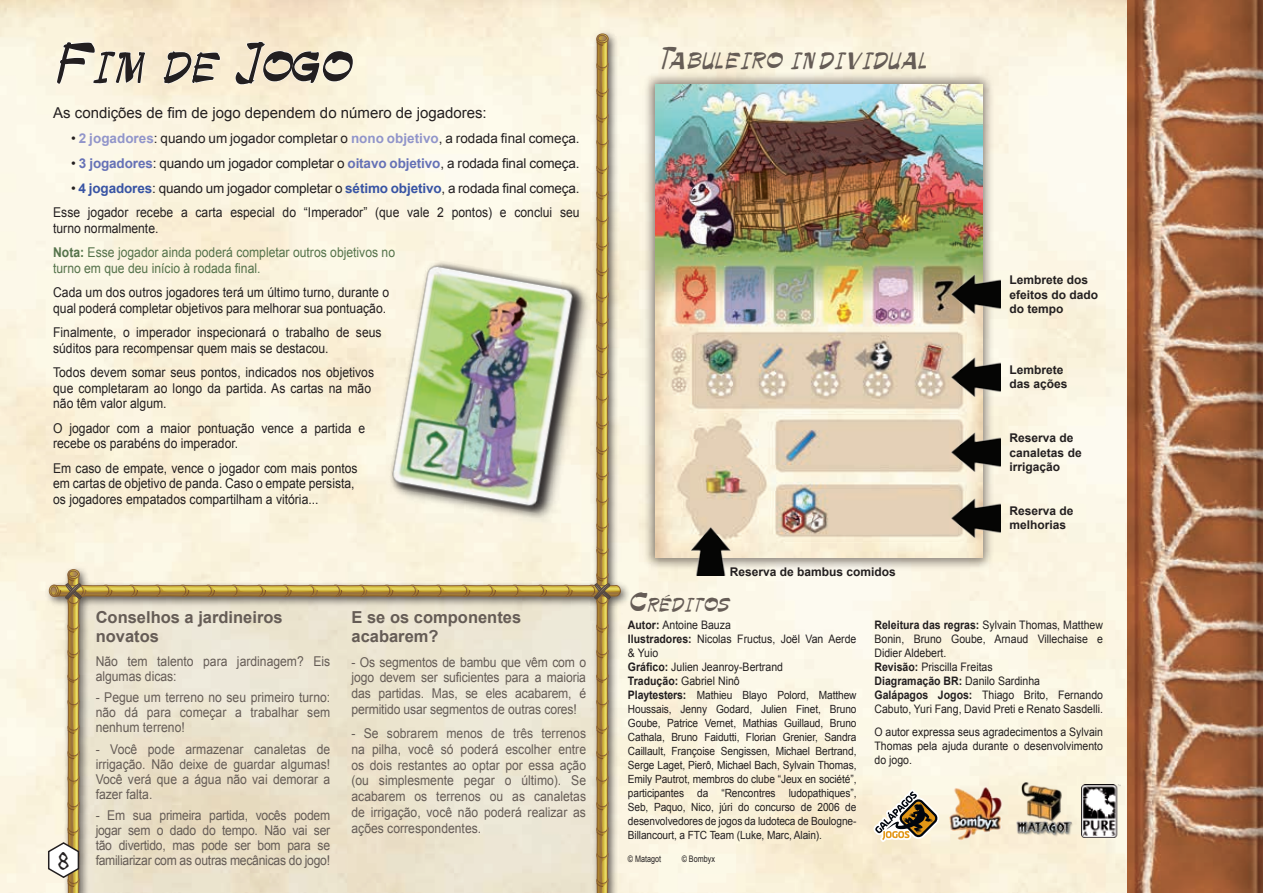
<style>
.page{position:relative;width:1263px;height:893px;background:#fff}
.page>*{position:absolute;margin:0;border:0;box-sizing:border-box;transform-origin:0 0}
.t1{font:51px "Ballot";color:#231f20}
.t2{font:30px "Raging Red Lotus BB";color:#231f20}
.t3{font:27px "Ballot";color:#655c56}
.t4{font:16.8px "Ballot";color:#655c56}
.t5{font:700 16.5px/19.8px "Arial";color:#655c56}
.t6{font:15px "Arial";color:#231f20}
.t7{font:13.5px/15px "Arial";color:#655c56;text-align:justify;scale:.9 1}
.t8{font:13.5px/15.8px "Arial";color:#231f20;scale:.9 1}
.t9{font:13.5px/24.3px "Arial";color:#231f20;text-align:right}
.t10{font:13.5px/24.3px "Arial";color:#55734b;scale:.9 1}
.t11{font:700 12px/14.4px "Arial";color:#231f20}
.t12{font:11.7px/14.1px "Arial";color:#231f20;scale:.9 1}
.t13{font:11.25px/14px "Arial";letter-spacing:-.01em;color:#231f20;text-align:justify;scale:.9 1}
.t14{font:9px "Arial";color:#231f20;scale:.8 1}
.s1{font-weight:700;color:#9195ca}
.s2{font-weight:700;color:#6571b6}
.s3{font-weight:700;color:#3854a4}
.s4{color:#231f20}
.s5{font-weight:700}
.s6{font-size:24px}
.s7{font-weight:700;font-size:11.7px}
</style>
<div class="page">
<img style="left:0;top:0;width:1125px;height:893px">
<div style="left:1125px;top:0;width:138px;height:893px;background:#351600;opacity:.47"></div>
<img style="left:1128px;top:0;width:135px;height:893px">
<div style="left:643px;top:72px;width:352px;height:498px;background:#655c56;opacity:.75"></div>
<img style="left:656px;top:85px;width:326px;height:473px">
<div style="left:44px;top:29px;width:587px;height:864px;background:#231f20;opacity:.75"></div>
<svg style="left:873px;top:789px;width:67px;height:53px;background:#beb29b"></svg>
<img style="left:1010px;top:780px;width:65px;height:62px">
<img style="left:947px;top:785px;width:57px;height:56px">
<img style="left:1081px;top:784px;width:40px;height:53px">
<img style="left:952px;top:275px;width:48px;height:39px">
<img style="left:952px;top:357px;width:48px;height:39px">
<img style="left:952px;top:433px;width:48px;height:39px">
<img style="left:952px;top:498px;width:48px;height:39px">
<img style="left:691px;top:527px;width:39px;height:49px">
<svg style="left:47px;top:34px;width:574px;height:859px;background:#eee8d2"></svg>
<h1 class="t1" style="left:53px;top:30px;width:296px">Fim de Jogo</h1>
<p class="t6" style="left:53px;top:103px;width:435px">As condições de fim de jogo dependem do número de jogadores:</p>
<p class="t9" style="left:71px;top:126px;width:510px">• <span class="s1">2 jogadores</span>: quando um jogador completar o <span class="s1">nono objetivo</span>, a rodada final começa.</p>
<p class="t9" style="left:71px;top:151px;width:510px">• <span class="s2">3 jogadores</span>: quando um jogador completar o <span class="s2">oitavo objetivo</span>, a rodada final começa.</p>
<p class="t9" style="left:53px;top:176px;width:528px">• <span class="s3">4 jogadores</span>: quando um jogador completar o <span class="s3">sétimo objetivo</span>, a rodada final começa.<br>Esse jogador recebe a carta especial do “Imperador” (que vale 2 pontos) e conclui seu</p>
<p class="t10" style="left:53px;top:216px;width:381px"><span class="s4">turno normalmente.<br></span><span class="s5">Nota:</span> Esse jogador ainda poderá completar outros objetivos no</p>
<p class="t10" style="left:53px;top:256px;width:232px">turno em que deu início à rodada final.</p>
<p class="t8" style="left:53px;top:284px;width:375px">Cada um dos outros jogadores terá um último turno, durante o qual poderá completar objetivos para melhorar sua pontuação.</p>
<p class="t8" style="left:53px;top:324px;width:366px">Finalmente, o imperador inspecionará o trabalho de seus súditos para recompensar quem mais se destacou.</p>
<p class="t8" style="left:53px;top:364px;width:358px">Todos devem somar seus pontos, indicados nos objetivos que completaram ao longo da partida. As cartas na mão não têm valor algum.</p>
<p class="t8" style="left:53px;top:420px;width:348px">O jogador com a maior pontuação vence a partida e recebe os parabéns do imperador.</p>
<p class="t8" style="left:53px;top:460px;width:340px">Em caso de empate, vence o jogador com mais pontos em cartas de objetivo de panda. Caso o empate persista, os jogadores empatados compartilham a vitória...</p>
<h2 class="t2" style="left:58px;top:849px;width:13px">8</h2>
<p class="t5" style="left:96px;top:607px;width:189px">Conselhos a jardineiros novatos</p>
<p class="t7" style="left:96px;top:654px;width:262px">Não tem talento para jardinagem? Eis algumas dicas:</p>
<p class="t7" style="left:96px;top:690px;width:262px">- Pegue um terreno no seu primeiro turno: não dá para começar a trabalhar sem nenhum terreno!</p>
<p class="t7" style="left:96px;top:741px;width:262px">- Você pode armazenar canaletas de irrigação. Não deixe de guardar algumas!<br>Você verá que a água não vai demorar a fazer falta.</p>
<p class="t7" style="left:96px;top:808px;width:262px">- Em sua primeira partida, vocês podem jogar sem o dado do tempo. Não vai ser tão divertido, mas pode ser bom para se familiarizar com as outras mecânicas do jogo!</p>
<p class="t5" style="left:351px;top:607px;width:171px">E se os componentes acabarem?</p>
<p class="t7" style="left:351px;top:654px;width:262px;line-height:15.8px">- Os segmentos de bambu que vêm com o jogo devem ser suficientes para a maioria das partidas. Mas, se eles acabarem, é permitido usar segmentos de outras cores!</p>
<p class="t7" style="left:351px;top:726px;width:262px;line-height:15.8px">- Se sobrarem menos de três terrenos na pilha, você só poderá escolher entre os dois restantes ao optar por essa ação (ou simplesmente pegar o último). Se acabarem os terrenos ou as canaletas de irrigação, você não poderá realizar as ações correspondentes.</p>
<h3 class="t3" style="left:657px;top:41px;width:272px">Tabuleiro individual</h3>
<p class="t11" style="left:730px;top:565px;width:168px">Reserva de bambus comidos</p>
<p class="t11" style="left:1010px;top:273px;width:90px">Lembrete dos efeitos do dado do tempo</p>
<p class="t11" style="left:1010px;top:363px;width:60px">Lembrete das ações</p>
<p class="t11" style="left:1010px;top:431px;width:74px">Reserva de canaletas de irrigação</p>
<p class="t11" style="left:1010px;top:504px;width:66px">Reserva de melhorias</p>
<p class="t4" style="left:628px;top:594px;width:103px"><span class="s6">C</span>RÉDITOS</p>
<p class="t12" style="left:628px;top:618px;width:255px"><span class="s5">Autor:</span> Antoine Bauza<br><span class="s5">Ilustradores:</span> Nicolas Fructus, Joël Van Aerde &amp; Yuio<br><span class="s5">Gráfico:</span> Julien Jeanroy-Bertrand<br><span class="s5">Tradução:</span> Gabriel Ninô</p>
<p class="t13" style="left:628px;top:689px;width:255px"><span class="s7">Playtesters:</span> Mathieu Blayo Polord, Matthew Houssais, Jenny Godard, Julien Finet, Bruno Goube, Patrice Vernet, Mathias Guillaud, Bruno Cathala, Bruno Faidutti, Florian Grenier, Sandra Caillault, Françoise Sengissen, Michael Bertrand, Serge Laget, Pierô, Michael Bach, Sylvain Thomas, Emily Pautrot, membros do clube “Jeux en société”, participantes da “Rencontres ludopathiques”, Seb, Paquo, Nico, júri do concurso de 2006 de desenvolvedores de jogos da ludoteca de Boulogne-Billancourt, a FTC Team (Luke, Marc, Alain).</p>
<p class="t14" style="left:628px;top:853px;width:43px">© Matagot</p>
<p class="t14" style="left:682px;top:853px;width:43px">© Bombyx</p>
<p class="t12" style="left:874px;top:618px;width:255px"><span class="s5">Releitura das regras:</span> Sylvain Thomas, Matthew Bonin, Bruno Goube, Arnaud Villechaise e Didier Aldebert.<br><span class="s5">Revisão:</span> Priscilla Freitas<br><span class="s5">Diagramação BR:</span> Danilo Sardinha<br><span class="s5">Galápagos Jogos:</span> Thiago Brito, Fernando Cabuto, Yuri Fang, David Preti e Renato Sasdelli.</p>
<p class="t12" style="left:874px;top:725px;width:255px;text-align:justify">O autor expressa seus agradecimentos a Sylvain Thomas pela ajuda durante o desenvolvimento do jogo.</p>
</div>
